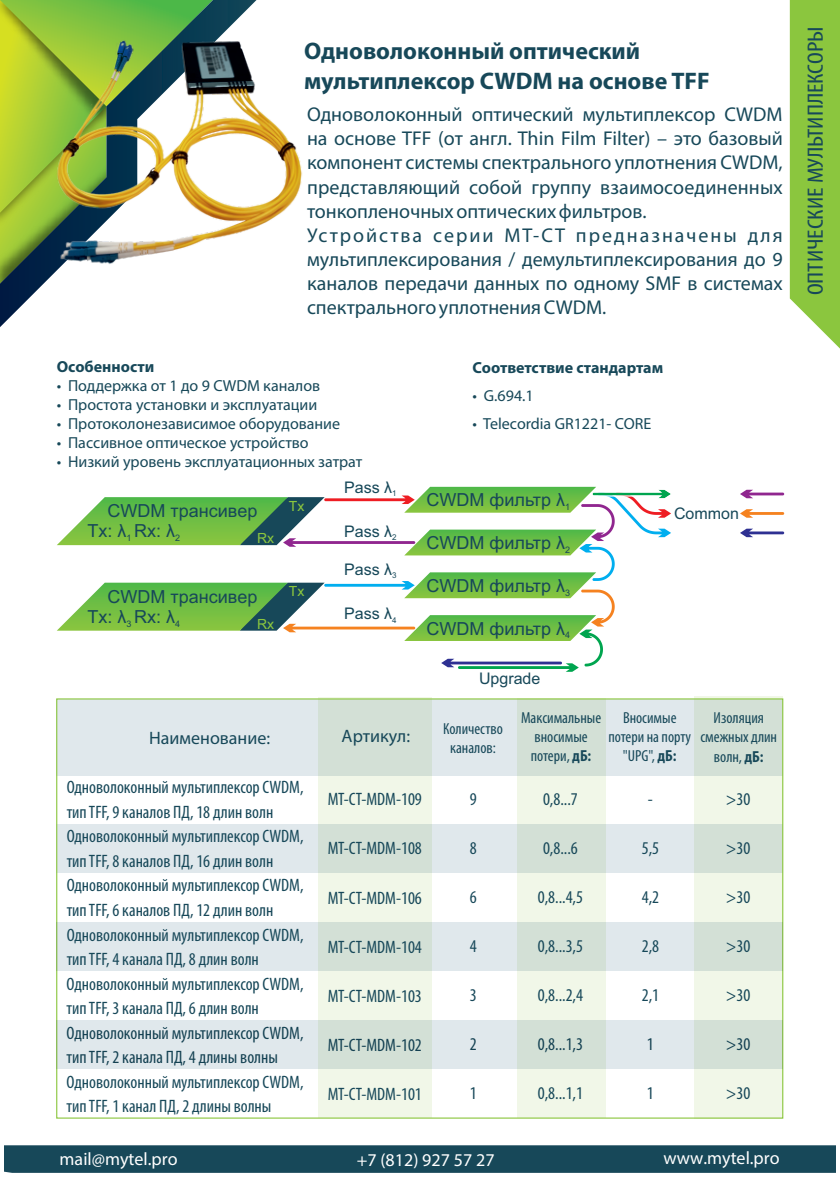
<style>
.page{position:relative;width:840px;height:1191px;background:#fff}
.page>*{position:absolute;margin:0;border:0;box-sizing:border-box;transform-origin:0 0}
.t1{font:700 24px/29.8px "Myriad Pro";color:#174859}
.t2{font:condensed 22.2px "Myriad Pro";color:#174859;scale:1.19 1}
.t3{font:20px/24px "Myriad Pro";color:#174859}
.t4{font:condensed 18px/24.6px "Myriad Pro";color:#174859}
.t5{font:18px/20.2px "Arial";color:#174859}
.t6{font:18px "Myriad Pro";color:#fff}
.t7{font:18px "Myriad Pro";color:#174859}
.t8{font:16px "Myriad Pro";color:#174859}
.t9{font:condensed 16px/19.2px "Myriad Pro";color:#174859;text-align:center}
.t10{font:16px "Arial";color:#174859}
.t11{font:700 16px "Myriad Pro";color:#174859}
.t12{font:14px "Arial";color:#8bc63e}
.t13{font:9px "Arial";color:#174859}
.s1{font-weight:700}
</style>
<div class="page">
<svg style="left:789px;top:0;width:50px;height:348px;background:#96cb51"></svg>
<svg style="left:0;top:0;width:256px;height:327px"></svg>
<div style="left:694px;top:696px;width:88px;height:422px;background:#f1f7e8"></div>
<div style="left:318px;top:697px;width:114px;height:421px;background:#f1f7e8"></div>
<div style="left:517px;top:698px;width:88px;height:420px;background:#f1f7e8"></div>
<div style="left:57px;top:699px;width:725px;height:76px;background:linear-gradient(to bottom,#dbe5e3,#dbe5e3)"></div>
<div style="left:57px;top:824px;width:725px;height:49px;background:linear-gradient(to bottom,#dbe5e3,#dbe5e3)"></div>
<div style="left:57px;top:922px;width:725px;height:49px;background:linear-gradient(to bottom,#dbe5e3,#dbe5e3)"></div>
<div style="left:57px;top:1020px;width:725px;height:49px;background:linear-gradient(to bottom,#dbe5e3,#dbe5e3)"></div>
<svg style="left:740px;top:490px;width:43px;height:8px"></svg>
<svg style="left:740px;top:528px;width:43px;height:9px"></svg>
<svg style="left:740px;top:509px;width:43px;height:9px"></svg>
<svg style="left:57px;top:487px;width:614px;height:185px"></svg>
<img style="left:52px;top:25px;width:251px;height:255px">
<div style="left:4px;top:1145px;width:831px;height:27px;background:#174859"></div>
<h1 class="t1" style="left:304px;top:38px;width:407px">Одноволоконный оптический мультиплексор CWDM на основе TFF</h1>
<p class="t3" style="left:307px;top:104px;width:477px">Одноволоконный оптический мультиплексор CWDM на основе TFF (от англ. Thin Film Filter) – это базовый компонент системы спектрального уплотнения CWDM, представляющий собой группу взаимосоединенных тонкопленочных оптических фильтров.<br>Устройства серии MT-СT предназначены для мультиплексирования / демультиплексирования до 9 каналов передачи данных по одному SMF в системах спектрального уплотнения CWDM.</p>
<p class="t11" style="left:57px;top:360px;width:99px">Особенности</p>
<p class="t8" style="left:57px;top:379px;width:265px">• Поддержка от 1 до 9 CWDM каналов</p>
<p class="t8" style="left:57px;top:398px;width:262px">• Простота установки и эксплуатации</p>
<p class="t8" style="left:57px;top:417px;width:285px">• Протоколонезависимое оборудование</p>
<p class="t8" style="left:57px;top:436px;width:253px">• Пассивное оптическое устройство</p>
<p class="t8" style="left:57px;top:455px;width:307px">• Низкий уровень эксплуатационных затрат</p>
<p class="t5" style="left:87px;top:502px;width:171px;text-indent:20px">CWDM трансивер<br>Tx: λ<sub>1</sub> Rx: λ</p>
<p class="t13" style="left:175px;top:534px;width:7px">2</p>
<p class="t12" style="left:257px;top:533px;width:19px">Rx</p>
<p class="t12" style="left:289px;top:500px;width:17px">Tx</p>
<p class="t5" style="left:87px;top:588px;width:171px;text-indent:20px">CWDM трансивер<br>Tx: λ<sub>3</sub> Rx: λ</p>
<p class="t13" style="left:175px;top:620px;width:7px">4</p>
<p class="t12" style="left:257px;top:619px;width:19px">Rx</p>
<p class="t12" style="left:289px;top:586px;width:17px">Tx</p>
<p class="t10" style="left:344px;top:481px;width:54px">Pass λ<sub>1</sub></p>
<p class="t10" style="left:344px;top:525px;width:54px">Pass λ<sub>2</sub></p>
<p class="t10" style="left:344px;top:563px;width:54px">Pass λ<sub>3</sub></p>
<p class="t10" style="left:344px;top:608px;width:54px">Pass λ<sub>4</sub></p>
<p class="t11" style="left:472px;top:361px;width:192px">Соответствие стандартам</p>
<p class="t8" style="left:472px;top:389px;width:63px">• G.694.1</p>
<p class="t8" style="left:472px;top:417px;width:180px">• Telecordia GR1221- CORE</p>
<p class="t5" style="left:426px;top:491px;width:145px">CWDM фильтр λ<sub>1</sub></p>
<p class="t5" style="left:426px;top:534px;width:145px">CWDM фильтр λ<sub>2</sub></p>
<p class="t5" style="left:426px;top:577px;width:145px">CWDM фильтр λ<sub>3</sub></p>
<p class="t5" style="left:426px;top:620px;width:145px">CWDM фильтр λ<sub>4</sub></p>
<p class="t10" style="left:478px;top:673px;width:63px">Upgrade</p>
<p class="t10" style="left:673px;top:507px;width:66px">Common</p>
<p class="t7" style="left:149px;top:730px;width:122px">Наименование:</p>
<p class="t7" style="left:341px;top:729px;width:70px">Артикул:</p>
<p class="t4" style="left:67px;top:776px;width:238px">Одноволоконный мультиплексор CWDM, тип TFF, 9 каналов ПД, 18 длин волн Одноволоконный мультиплексор CWDM, тип TFF, 8 каналов ПД, 16 длин волн Одноволоконный мультиплексор CWDM, тип TFF, 6 каналов ПД, 12 длин волн Одноволоконный мультиплексор CWDM, тип TFF, 4 канала ПД, 8 длин волн Одноволоконный мультиплексор CWDM, тип TFF, 3 канала ПД, 6 длин волн Одноволоконный мультиплексор CWDM, тип TFF, 2 канала ПД, 4 длины волны Одноволоконный мультиплексор CWDM, тип TFF, 1 канал ПД, 2 длины волны</p>
<p class="t4" style="left:328px;top:788px;width:95px">MT-СT-MDM-109</p>
<p class="t4" style="left:328px;top:837px;width:95px">MT-СT-MDM-108</p>
<p class="t4" style="left:328px;top:886px;width:95px">MT-СT-MDM-106</p>
<p class="t4" style="left:328px;top:935px;width:95px">MT-СT-MDM-104</p>
<p class="t4" style="left:328px;top:985px;width:95px">MT-СT-MDM-103</p>
<p class="t4" style="left:328px;top:1034px;width:95px">MT-СT-MDM-102</p>
<p class="t4" style="left:328px;top:1083px;width:95px">MT-СT-MDM-101</p>
<p class="t9" style="left:443px;top:720px;width:61px">Количество каналов:</p>
<p class="t4" style="left:469px;top:788px;width:8px">9</p>
<p class="t4" style="left:469px;top:837px;width:8px">8</p>
<p class="t4" style="left:469px;top:886px;width:8px">6</p>
<p class="t4" style="left:469px;top:935px;width:8px">4</p>
<p class="t4" style="left:469px;top:984px;width:8px">3</p>
<p class="t4" style="left:469px;top:1033px;width:8px">2</p>
<p class="t4" style="left:469px;top:1082px;width:8px">1</p>
<p class="t9" style="left:520px;top:709px;width:82px">Максимальные вносимые потери, <span class="s1">дБ:</span></p>
<p class="t9" style="left:608px;top:709px;width:84px">Вносимые потери на порту "UPG", <span class="s1">дБ:</span></p>
<p class="t9" style="left:700px;top:710px;width:78px">Изоляция смежных длин волн, <span class="s1">дБ:</span></p>
<p class="t4" style="left:542px;top:788px;width:36px">0,8...7</p>
<p class="t4" style="left:542px;top:837px;width:36px">0,8...6</p>
<p class="t4" style="left:537px;top:886px;width:47px">0,8...4,5</p>
<p class="t4" style="left:537px;top:935px;width:47px">0,8...3,5</p>
<p class="t4" style="left:537px;top:984px;width:47px">0,8...2,4</p>
<p class="t4" style="left:537px;top:1033px;width:47px">0,8...1,3</p>
<p class="t4" style="left:537px;top:1082px;width:47px">0,8...1,1</p>
<p class="t4" style="left:647px;top:788px;width:7px">-</p>
<p class="t4" style="left:641px;top:837px;width:19px">5,5</p>
<p class="t4" style="left:641px;top:886px;width:19px">4,2</p>
<p class="t4" style="left:641px;top:935px;width:19px">2,8</p>
<p class="t4" style="left:641px;top:984px;width:19px">2,1</p>
<p class="t4" style="left:646px;top:1033px;width:8px">1</p>
<p class="t4" style="left:646px;top:1082px;width:8px">1</p>
<p class="t4" style="left:725px;top:788px;width:26px">&gt;30</p>
<p class="t4" style="left:725px;top:837px;width:26px">&gt;30</p>
<p class="t4" style="left:725px;top:886px;width:26px">&gt;30</p>
<p class="t4" style="left:725px;top:935px;width:26px">&gt;30</p>
<p class="t4" style="left:725px;top:984px;width:26px">&gt;30</p>
<p class="t4" style="left:725px;top:1033px;width:26px">&gt;30</p>
<p class="t4" style="left:725px;top:1082px;width:26px">&gt;30</p>
<p class="t6" style="left:60px;top:1148px;width:119px">mail@mytel.pro</p>
<p class="t6" style="left:356px;top:1148px;width:139px">+7 (812) 927 57 27</p>
<p class="t6" style="left:663px;top:1146px;width:117px">www.mytel.pro</p>
<p class="t2" style="left:805px;top:295px;width:227px;rotate:-90deg">ОПТИЧЕСКИЕ МУЛЬТИПЛЕКСОРЫ</p>
</div>
